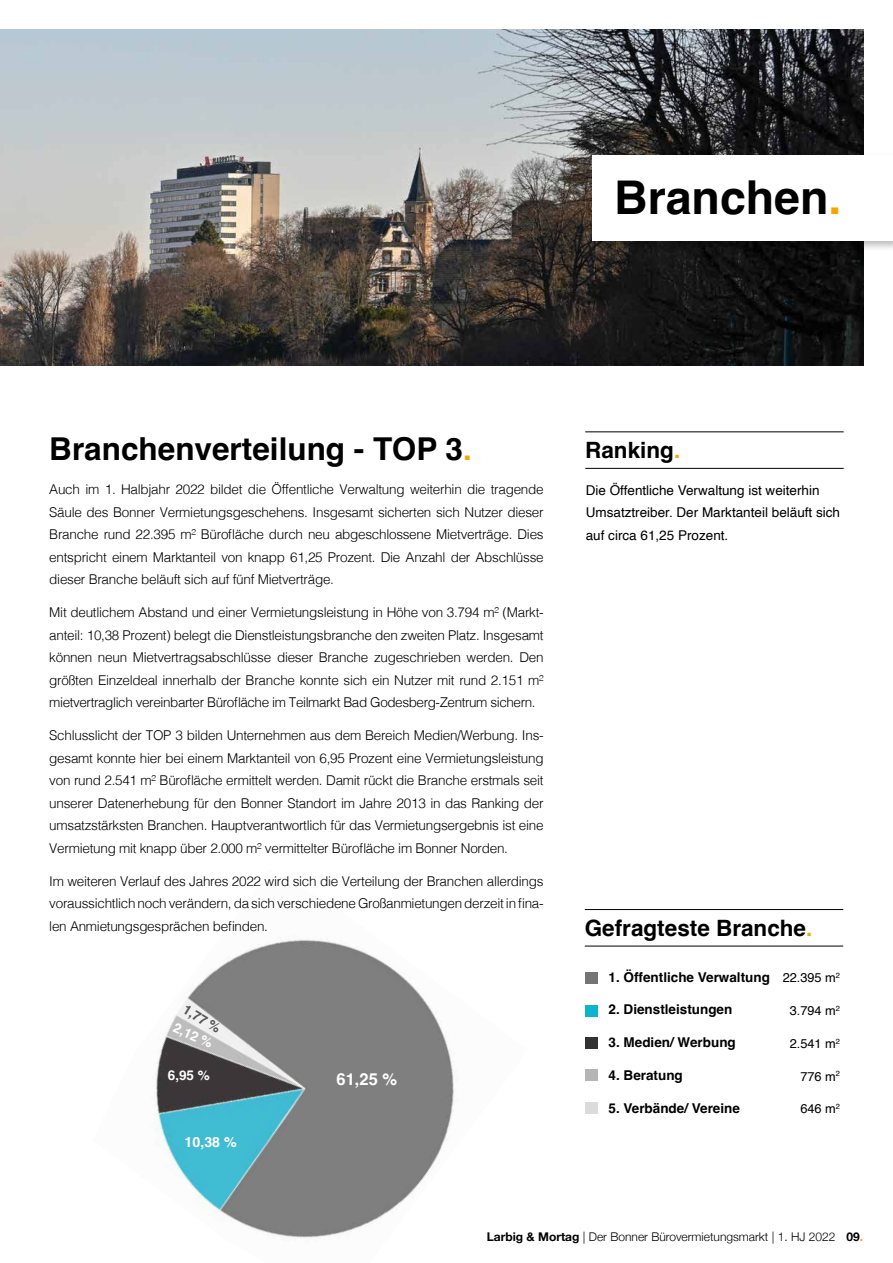
<style>
.page{position:relative;width:893px;height:1263px;background:#fff}
.page>*{position:absolute;margin:0;border:0;box-sizing:border-box;transform-origin:0 0}
.t1{font:700 46.5px "Helvetica";color:#000}
.t2{font:700 31.5px "Helvetica";color:#000}
.t3{font:700 22.5px "Helvetica";color:#000}
.t4{font:700 16.5px "Helvetica";color:#fff}
.t5{font:700 14.25px "Helvetica";color:#fff}
.t6{font:300 13.5px/22.5px "Helvetica";letter-spacing:-.02em;color:#000;text-align:justify}
.t7{font:13.5px/22.5px "Helvetica";color:#000}
.t8{font:700 13.5px "Helvetica";color:#000}
.t9{font:700 13.5px "Helvetica";color:#fff}
.t10{font:700 13.5px "Helvetica";color:#575756}
.t11{font:12.75px "Helvetica";color:#000}
.t12{font:300 12px "Helvetica Neue";color:#000}
.s1{color:#f7a600}
.s2{font-weight:700}
.s3{font-weight:700;color:#f7a600}
</style>
<div class="page">
<img style="left:0;top:30px;width:863px;height:336px">
<div style="left:587px;top:152px;width:306px;height:100px;background:#000;opacity:.27"></div>
<div style="left:592px;top:155px;width:301px;height:85px;background:#fff"></div>
<img style="left:153px;top:939px;width:302px;height:305px">
<hr style="left:585px;top:432px;width:259px;height:1px;background:#000">
<hr style="left:585px;top:468px;width:259px;height:1px;background:#000">
<div style="left:585px;top:972px;width:13px;height:12px;background:#747474"></div>
<div style="left:585px;top:1005px;width:13px;height:12px;background:#0bb5ce"></div>
<div style="left:585px;top:1037px;width:13px;height:12px;background:#343131"></div>
<div style="left:585px;top:1069px;width:13px;height:12px;background:#b5b5b5"></div>
<div style="left:585px;top:1102px;width:13px;height:12px;background:#dbdbdb"></div>
<hr style="left:585px;top:909px;width:258px;height:1px;background:#000">
<hr style="left:585px;top:946px;width:258px;height:1px;background:#000">
<h1 class="t1" style="left:614px;top:169px;width:229px">Branchen<span class="s1">.</span></h1>
<h2 class="t2" style="left:49px;top:429px;width:424px">Branchenverteilung - TOP 3<span class="s1">.</span></h2>
<p class="t6" style="left:49px;top:477px;width:496px">Auch im 1. Halbjahr 2022 bildet die Öffentliche Verwaltung weiterhin die tragende Säule des Bonner Vermietungsgeschehens. Insgesamt sicherten sich Nutzer dieser Branche rund 22.395 m² Bürofläche durch neu abgeschlossene Mietverträge. Dies entspricht einem Marktanteil von knapp 61,25 Prozent. Die Anzahl der Abschlüsse dieser Branche beläuft sich auf fünf Mietverträge.</p>
<p class="t6" style="left:49px;top:600px;width:496px">Mit deutlichem Abstand und einer Vermietungsleistung in Höhe von 3.794 m² (Markt&shy;anteil: 10,38 Prozent) belegt die Dienstleistungsbranche den zweiten Platz. Insgesamt können neun Mietvertragsabschlüsse dieser Branche zugeschrieben werden. Den größten Einzeldeal innerhalb der Branche konnte sich ein Nutzer mit rund 2.151 m² mietvertraglich vereinbarter Bürofläche im Teilmarkt Bad Godesberg-Zentrum sichern.</p>
<p class="t6" style="left:49px;top:723px;width:496px">Schlusslicht der TOP 3 bilden Unternehmen aus dem Bereich Medien/Werbung. Ins&shy;gesamt konnte hier bei einem Marktanteil von 6,95 Prozent eine Vermietungsleistung von rund 2.541 m² Bürofläche ermittelt werden. Damit rückt die Branche erstmals seit unserer Datenerhebung für den Bonner Standort im Jahre 2013 in das Ranking der umsatzstärksten Branchen. Hauptverantwortlich für das Vermietungsergebnis ist eine Vermietung mit knapp über 2.000 m² vermittelter Bürofläche im Bonner Norden.</p>
<p class="t6" style="left:49px;top:869px;width:496px">Im weiteren Verlauf des Jahres 2022 wird sich die Verteilung der Branchen allerdings voraussichtlich noch verändern, da sich verschiedene Großanmietungen derzeit in fina&shy;len Anmietungsgesprächen befinden.</p>
<p class="t10" style="left:189px;top:1001px;width:43px;rotate:31deg">1,77 %</p>
<p class="t9" style="left:178px;top:1019px;width:43px;rotate:24deg">2,12 %</p>
<p class="t9" style="left:168px;top:1067px;width:44px">6,95 %</p>
<p class="t5" style="left:185px;top:1134px;width:54px">10,38 %</p>
<p class="t4" style="left:337px;top:1069px;width:62px">61,25 %</p>
<h3 class="t3" style="left:585px;top:437px;width:97px">Ranking<span class="s1">.</span></h3>
<p class="t7" style="left:586px;top:479px;width:256px">Die Öffentliche Verwaltung ist weiterhin<br>Umsatztreiber. Der Marktanteil beläuft sich auf circa 61,25 Prozent.</p>
<h3 class="t3" style="left:585px;top:914px;width:229px">Gefragteste Branche<span class="s1">.</span></h3>
<p class="t11" style="left:783px;top:968px;width:59px">22.395 m<sup>2</sup></p>
<p class="t11" style="left:790px;top:1001px;width:52px">3.794 m<sup>2</sup></p>
<p class="t11" style="left:790px;top:1034px;width:52px">2.541 m<sup>2</sup></p>
<p class="t11" style="left:800px;top:1066px;width:41px">776 m<sup>2</sup></p>
<p class="t11" style="left:800px;top:1098px;width:41px">646 m<sup>2</sup></p>
<p class="t8" style="left:609px;top:969px;width:163px">1. Öffentliche Verwaltung</p>
<p class="t8" style="left:609px;top:1001px;width:125px">2. Dienstleistungen</p>
<p class="t8" style="left:609px;top:1034px;width:129px">3. Medien/ Werbung</p>
<p class="t8" style="left:609px;top:1067px;width:76px">4. Beratung</p>
<p class="t8" style="left:609px;top:1100px;width:133px">5. Verbände/ Vereine</p>
<p class="t12" style="left:487px;top:1226px;width:378px"><span class="s2">Larbig &amp; Mortag</span> | Der Bonner Bürovermietungsmarkt | 1. HJ 2022 <span class="s2">09</span><span class="s3">.</span></p>
</div>
